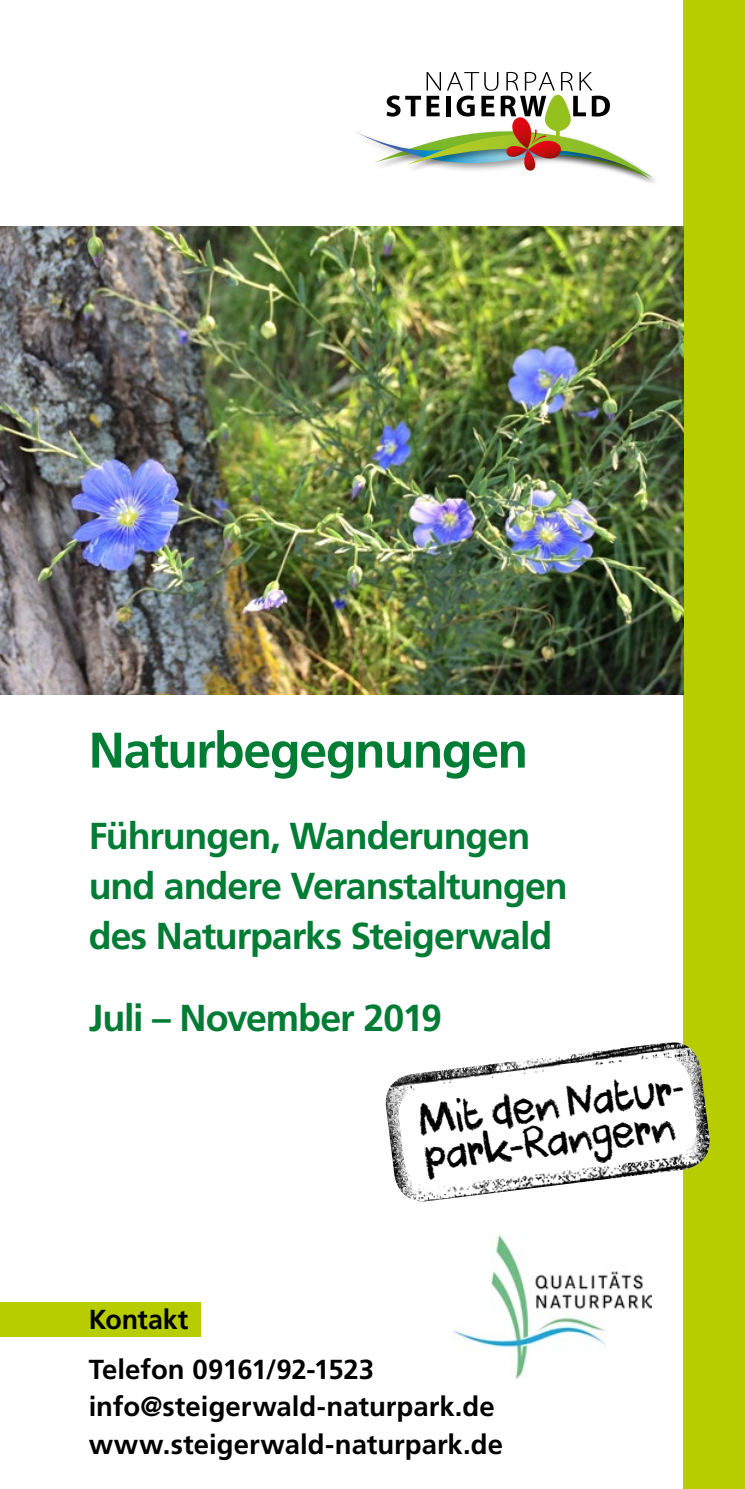
<style>
.page{position:relative;width:745px;height:1489px;background:#fff}
.page>*{position:absolute;margin:0;border:0;box-sizing:border-box;transform-origin:0 0}
.t1{font:700 50px "Frutiger";letter-spacing:-.03em;color:#007c34}
.t2{font:42.25px/35.8px "Cool Crayon";color:#000;scale:.9 1}
.t3{font:700 37.5px/50px "Frutiger";letter-spacing:-.03em;color:#007c34}
.t4{font:700 27.5px/37.5px "Frutiger";color:#000}
</style>
<div class="page">
<div style="left:683px;top:0;width:61px;height:1488px;background:#b7cd00"></div>
<img style="left:452px;top:1235px;width:199px;height:143px">
<div style="left:0;top:1301px;width:201px;height:35px;background:#b7cd00"></div>
<img style="left:638px;top:175px;width:17px;height:9px">
<svg style="left:354px;top:72px;width:297px;height:107px"></svg>
<img style="left:463px;top:1189px;width:63px;height:8px">
<img style="left:385px;top:1092px;width:78px;height:110px">
<img style="left:699px;top:1061px;width:11px;height:102px">
<img style="left:387px;top:1042px;width:308px;height:50px">
<img style="left:0;top:227px;width:683px;height:467px">
<svg style="left:395px;top:1053px;width:304px;height:136px"></svg>
<h1 class="t1" style="left:89px;top:720px;width:440px">Naturbegegnungen</h1>
<p class="t3" style="left:89px;top:810px;width:480px">Führungen, Wanderungen und andere Veranstaltungen des Naturparks Steigerwald</p>
<p class="t3" style="left:89px;top:992px;width:354px">Juli – November 2019</p>
<p class="t4" style="left:89px;top:1300px;width:101px">Kontakt</p>
<p class="t2" style="left:416px;top:1103px;width:286px;rotate:-7deg">Mit den Natur park-Rangern</p>
<p class="t4" style="left:89px;top:1349px;width:415px">Telefon 09161/92-1523 info@steigerwald-naturpark.de www.steigerwald-naturpark.de</p>
</div>
